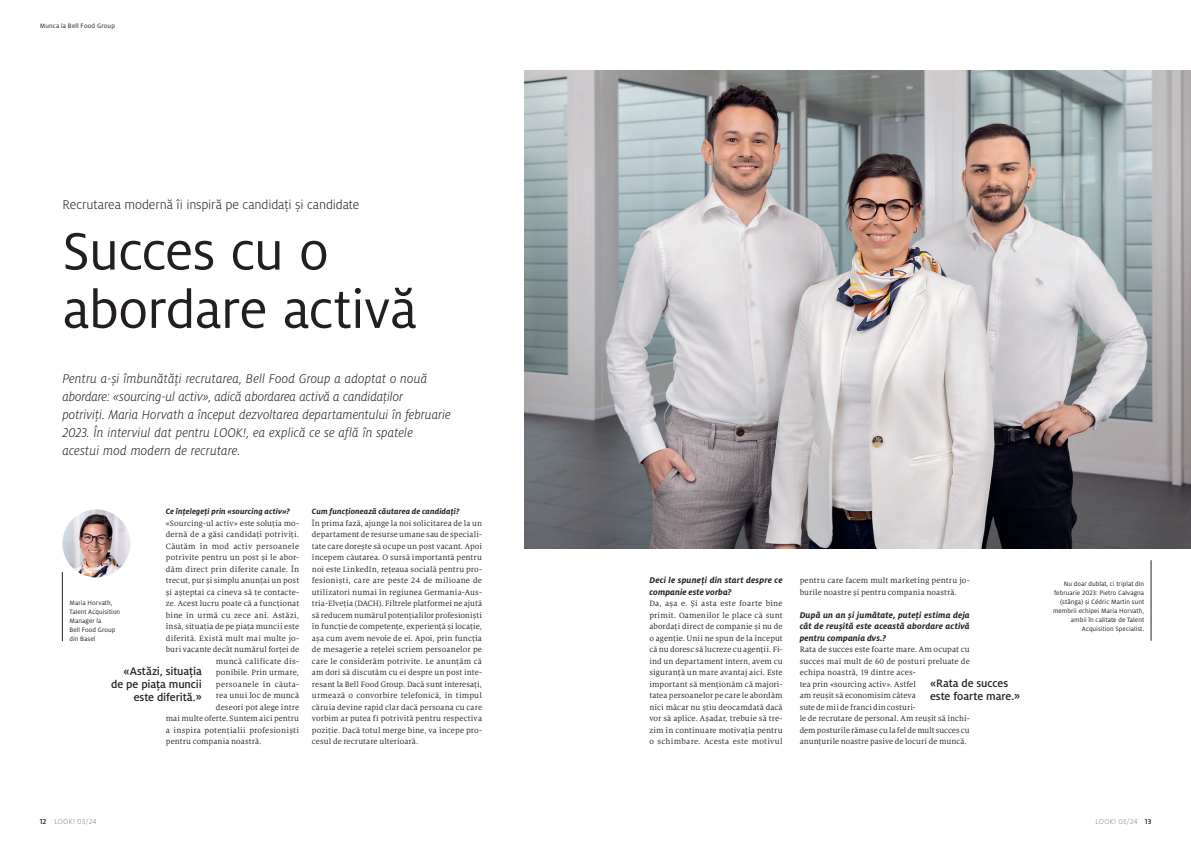
<style>
.page{position:relative;width:1191px;height:842px;background:#fff}
.page>*{position:absolute;margin:0;border:0;box-sizing:border-box;transform-origin:0 0}
.t1{font:58.3px/58.3px "Milo Pro";letter-spacing:-.015em;color:#231f20}
.t2{font:italic 300 14px/18px "Milo Pro";color:#231f20}
.t3{font:300 14px "Milo Pro";letter-spacing:-.005em;color:#231f20}
.t4{font:500 12px/13px "Milo Pro";letter-spacing:-.01em;color:#231f20}
.t5{font:italic 700 9.2px/11.5px "Milo Pro";letter-spacing:.015em;color:#231f20}
.t6{font:8.5px/11.5px "Milo Serif Pro";letter-spacing:.015em;color:#231f20;text-align:justify}
.t7{font:8.5px "Milo Serif Pro";letter-spacing:.035em;color:#231f20}
.t8{font:italic 700 8.5px "Milo Pro";letter-spacing:.015em;color:#231f20}
.t9{font:300 8px "Milo Pro";letter-spacing:.01em;color:#808285}
.t10{font:7px/9px "Milo Pro";letter-spacing:.01em;color:#231f20;text-align:right}
.s1{font-weight:500;color:#231f20}
</style>
<div class="page">
<img style="left:524px;top:71px;width:667px;height:478px">
<hr style="left:1150px;top:560px;width:1px;height:81px;background:#231f20">
<hr style="left:62px;top:572px;width:1px;height:69px;background:#231f20">
<img style="left:62px;top:509px;width:68px;height:68px;border-radius:34px">
<p class="t10" style="left:40px;top:22px;width:77px">Munca la Bell Food Group</p>
<h2 class="t3" style="left:62px;top:197px;width:298px">Recrutarea modernă îi inspiră pe candidați și candidate</h2>
<h1 class="t1" style="left:62px;top:223px;width:356px">Succes cu o abordare activă</h1>
<p class="t2" style="left:62px;top:370px;width:390px">Pentru a-și îmbunătăți recrutarea, Bell Food Group a adoptat o nouă abordare: «sourcing-ul activ», adică abordarea activă a candidaților<br>potriviți. Maria Horvath a început dezvoltarea departamentului în februarie 2023. În interviul dat pentru LOOK!, ea explică ce se află în spatele acestui mod modern de recrutare.</p>
<p class="t8" style="left:166px;top:507px;width:126px">Ce înțelegeți prin «sourcing activ»?</p>
<p class="t6" style="left:166px;top:517px;width:135px">«Sourcing-ul activ» este soluția mo-</p>
<p class="t6" style="left:166px;top:529px;width:135px">dernă de a găsi candidați potriviți.</p>
<p class="t7" style="left:166px;top:541px;width:135px">Căutăm în mod activ persoanele</p>
<p class="t6" style="left:166px;top:552px;width:135px">potrivite pentru un post și le abor-</p>
<p class="t6" style="left:166px;top:563px;width:135px">dăm direct prin diferite canale. În</p>
<p class="t6" style="left:166px;top:575px;width:135px">trecut, pur și simplu anunțai un post</p>
<p class="t6" style="left:166px;top:586px;width:135px">și așteptai ca cineva să te contacte-</p>
<p class="t6" style="left:166px;top:598px;width:135px">ze. Acest lucru poate că a funcționat</p>
<p class="t7" style="left:166px;top:610px;width:135px">bine în urmă cu zece ani. Astăzi,</p>
<p class="t6" style="left:166px;top:621px;width:135px">însă, situația de pe piața muncii este</p>
<p class="t6" style="left:166px;top:632px;width:135px">diferită. Există mult mai multe jo-</p>
<p class="t6" style="left:166px;top:644px;width:135px">buri vacante decât numărul forței de</p>
<p class="t6" style="left:216px;top:655px;width:85px">muncă calificate dis-</p>
<p class="t6" style="left:216px;top:667px;width:85px">ponibile. Prin urmare,</p>
<p class="t7" style="left:216px;top:679px;width:85px">persoanele în căuta-</p>
<p class="t6" style="left:216px;top:690px;width:85px">rea unui loc de muncă</p>
<p class="t6" style="left:216px;top:701px;width:85px">deseori pot alege între</p>
<p class="t6" style="left:166px;top:713px;width:135px">mai multe oferte. Suntem aici pentru</p>
<p class="t6" style="left:166px;top:724px;width:135px">a inspira potențialii profesioniști</p>
<p class="t6" style="left:166px;top:736px;width:97px">pentru compania noastră.</p>
<p class="t10" style="left:69px;top:598px;width:52px;text-align:left">Maria Horvath,<br>Talent Acquisition<br>Manager la<br>Bell Food Group din Basel</p>
<h3 class="t4" style="left:111px;top:665px;width:92px;text-align:right">«Astăzi, situația de pe piața muncii este diferită.»</h3>
<p class="t8" style="left:312px;top:507px;width:149px">Cum funcționează căutarea de candidați?</p>
<p class="t6" style="left:312px;top:517px;width:172px">În prima fază, ajunge la noi solicitarea de la un departament de resurse umane sau de speciali&shy;tate care dorește să ocupe un post vacant. Apoi începem căutarea. O sursă importantă pentru noi este LinkedIn, rețeaua socială pentru pro&shy;fesioniști, care are peste 24 de milioane de utilizatori numai în regiunea Germania-Aus&shy;tria-Elveția (DACH). Filtrele platformei ne ajută să reducem numărul potențialilor profesioniști în funcție de competențe, experiență și locație, așa cum avem nevoie de ei. Apoi, prin funcția de mesagerie a rețelei scriem persoanelor pe care le considerăm potrivite. Le anunțăm că am dori să discutăm cu ei despre un post inte&shy;resant la Bell Food Group. Dacă sunt interesați, urmează o convorbire telefonică, în timpul căruia devine rapid clar dacă persoana cu care vorbim ar putea fi potrivită pentru respectiva poziție. Dacă totul merge bine, va începe pro&shy;cesul de recrutare ulterioară.</p>
<p class="t5" style="left:649px;top:575px;width:135px">Deci le spuneți din start despre ce companie este vorba?</p>
<p class="t6" style="left:649px;top:598px;width:135px">Da, așa e. Și asta este foarte bine primit. Oamenilor le place că sunt abordați direct de companie și nu de o agenție. Unii ne spun de la început că nu doresc să lucreze cu agenții. Fi&shy;ind un departament intern, avem cu siguranță un mare avantaj aici. Este important să menționăm că majori&shy;tatea persoanelor pe care le abordăm nici măcar nu știu deocamdată dacă vor să aplice. Așadar, trebuie să tre&shy;zim în continuare motivația pentru o schimbare. Acesta este motivul</p>
<p class="t6" style="left:799px;top:575px;width:172px">pentru care facem mult marketing pentru jo&shy;burile noastre și pentru compania noastră.</p>
<p class="t5" style="left:799px;top:609px;width:172px;text-align:justify">După un an și jumătate, puteți estima deja cât de reușită este această abordare activă pentru compania dvs.?</p>
<p class="t6" style="left:799px;top:644px;width:172px;text-align:left">Rata de succes este foarte mare. Am ocupat cu succes mai mult de 60 de posturi preluate de echipa noastră, 19 dintre aces-<br>tea prin «sourcing activ». Astfel<br>am reușit să economisim câteva<br>sute de mii de franci din costuri-<br>le de recrutare de personal. Am reușit să închi&shy;dem posturile rămase cu la fel de mult succes cu anunțurile noastre pasive de locuri de muncă.</p>
<h3 class="t4" style="left:930px;top:677px;width:92px">«Rata de succes este foarte mare.»</h3>
<p class="t10" style="left:1053px;top:579px;width:93px">Nu doar dublat, ci triplat din februarie 2023: Pietro Calvagna (stânga) și Cédric Martin sunt membrii echipei Maria Horvath, ambii în calitate de Talent<br>Acquisition Specialist.</p>
<p class="t9" style="left:40px;top:817px;width:59px"><span class="s1">12</span> LOOK! 03/24</p>
<p class="t9" style="left:1095px;top:817px;width:57px">LOOK! 03/24 <span class="s1">13</span></p>
</div>
